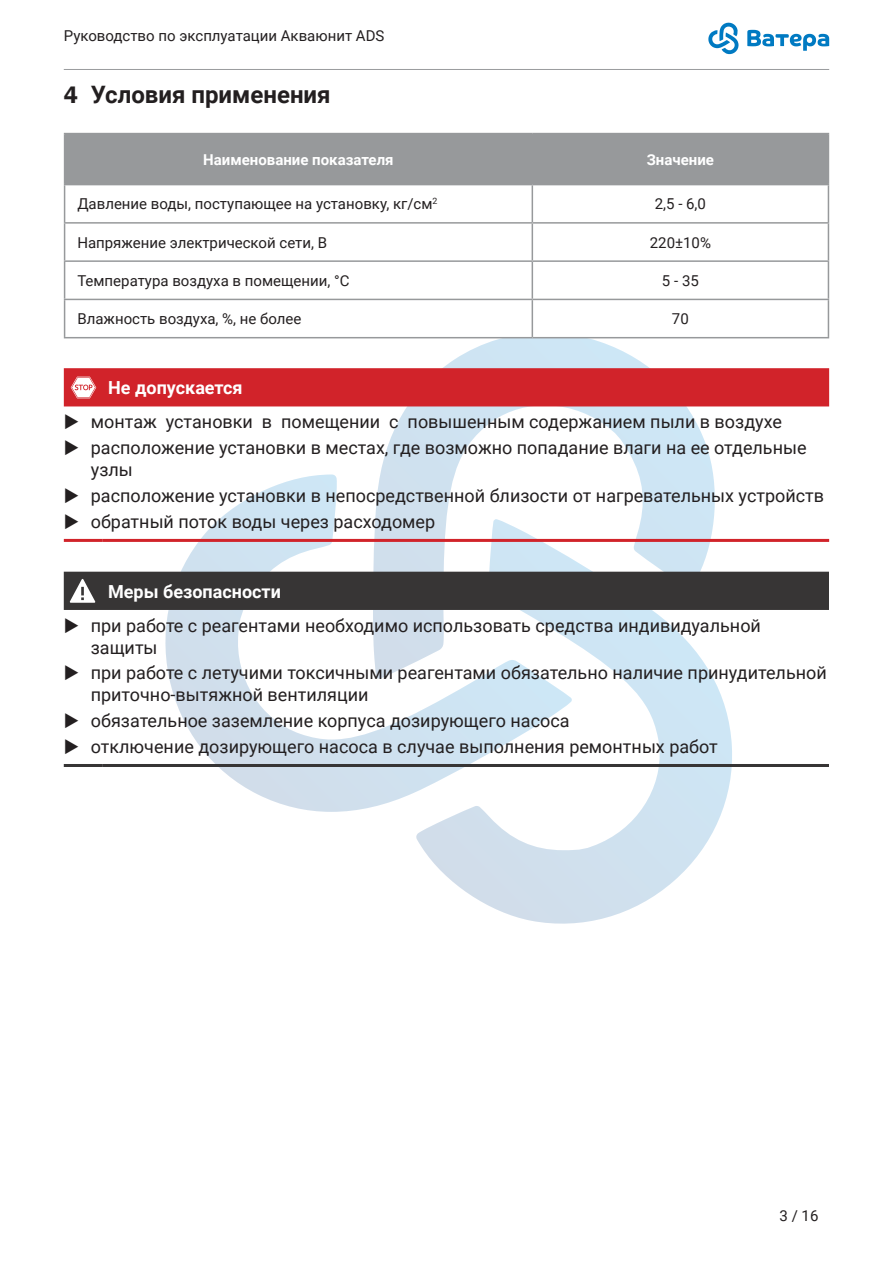
<style>
.page{position:relative;width:893px;height:1263px;background:#fff}
.page>*{position:absolute;margin:0;border:0;box-sizing:border-box;transform-origin:0 0}
.t1{font:700 24px "Roboto";color:#231f20}
.t2{font:18px/21.6px "Roboto";color:#231f20}
.t3{font:700 18px "Roboto";color:#fff}
.Текст_таблицы{font:15px "Roboto";color:#231f20}
.Текст_таблицы-2{font:700 15px "Roboto";color:#fff}
.s1{font-family:"Franklin Gothic";font-weight:600}
</style>
<div class="page">
<svg style="left:747px;top:30px;width:82px;height:21px"></svg>
<svg style="left:708px;top:22px;width:31px;height:32px"></svg>
<hr style="left:64px;top:69px;width:765px;height:1px;background:#9a9c9e">
<svg style="left:158px;top:474px;width:258px;height:338px"></svg>
<svg style="left:372px;top:338px;width:348px;height:341px"></svg>
<svg style="left:416px;top:519px;width:319px;height:405px"></svg>
<hr style="left:64px;top:764px;width:38px;height:3px;background:#373535">
<hr style="left:102px;top:764px;width:727px;height:3px;background:#373535">
<div style="left:64px;top:572px;width:765px;height:38px;background:#373535"></div>
<hr style="left:64px;top:539px;width:38px;height:3px;background:#d1232a">
<hr style="left:102px;top:539px;width:727px;height:3px;background:#d1232a">
<div style="left:64px;top:368px;width:765px;height:38px;background:#d1232a"></div>
<div style="left:65px;top:134px;width:763px;height:50px;background:#97999b"></div>
<svg style="left:65px;top:185px;width:763px;height:37px"></svg>
<svg style="left:65px;top:224px;width:763px;height:113px"></svg>
<hr style="left:64px;top:133px;width:468px;height:1px;background:#97999b">
<hr style="left:64px;top:134px;width:1px;height:50px;background:#97999b">
<hr style="left:532px;top:133px;width:297px;height:1px;background:#97999b">
<hr style="left:532px;top:134px;width:1px;height:50px;background:#97999b">
<hr style="left:828px;top:134px;width:1px;height:50px;background:#97999b">
<hr style="left:64px;top:184px;width:468px;height:1px;background:#97999b">
<hr style="left:532px;top:184px;width:297px;height:1px;background:#97999b">
<hr style="left:64px;top:185px;width:1px;height:37px;background:#97999b">
<hr style="left:532px;top:185px;width:1px;height:37px;background:#97999b">
<hr style="left:828px;top:185px;width:1px;height:37px;background:#97999b">
<hr style="left:64px;top:222px;width:468px;height:2px;background:#97999b">
<hr style="left:64px;top:224px;width:1px;height:36px;background:#97999b">
<hr style="left:532px;top:222px;width:297px;height:2px;background:#97999b">
<hr style="left:532px;top:224px;width:1px;height:36px;background:#97999b">
<hr style="left:828px;top:224px;width:1px;height:36px;background:#97999b">
<hr style="left:64px;top:260px;width:468px;height:2px;background:#97999b">
<hr style="left:64px;top:262px;width:1px;height:37px;background:#97999b">
<hr style="left:532px;top:260px;width:297px;height:2px;background:#97999b">
<hr style="left:532px;top:262px;width:1px;height:37px;background:#97999b">
<hr style="left:828px;top:262px;width:1px;height:37px;background:#97999b">
<hr style="left:64px;top:299px;width:468px;height:1px;background:#97999b">
<hr style="left:64px;top:300px;width:1px;height:37px;background:#97999b">
<hr style="left:532px;top:299px;width:297px;height:1px;background:#97999b">
<hr style="left:532px;top:300px;width:1px;height:37px;background:#97999b">
<hr style="left:828px;top:300px;width:1px;height:37px;background:#97999b">
<hr style="left:64px;top:337px;width:468px;height:1px;background:#97999b">
<hr style="left:532px;top:337px;width:297px;height:1px;background:#97999b">
<p class="Текст_таблицы" style="left:64px;top:25px;width:322px">Руководство по эксплуатации Акваюнит ADS</p>
<p class="t1" style="left:64px;top:78px;width:268px"><span class="s1">4</span> Условия применения</p>
<p class="Текст_таблицы-2" style="left:203px;top:149px;width:192px">Наименование показателя</p>
<p class="Текст_таблицы-2" style="left:647px;top:149px;width:69px">Значение</p>
<p class="Текст_таблицы" style="left:77px;top:193px;width:362px">Давление воды, поступающее на установку, кг/см<sup>2</sup></p>
<p class="Текст_таблицы" style="left:655px;top:193px;width:53px">2,5 - 6,0</p>
<p class="Текст_таблицы" style="left:77px;top:232px;width:251px">Напряжение электрической сети, В</p>
<p class="Текст_таблицы" style="left:650px;top:232px;width:63px">220±10%</p>
<p class="Текст_таблицы" style="left:77px;top:270px;width:274px">Температура воздуха в помещении, °С</p>
<p class="Текст_таблицы" style="left:662px;top:270px;width:38px">5 - 35</p>
<p class="Текст_таблицы" style="left:77px;top:308px;width:226px">Влажность воздуха, %, не более</p>
<p class="Текст_таблицы" style="left:672px;top:308px;width:18px">70</p>
<p class="t3" style="left:108px;top:375px;width:136px">Не допускается</p>
<p class="t2" style="left:91px;top:411px;width:693px">монтаж установки в помещении с повышенным содержанием пыли в воздухе</p>
<p class="t2" style="left:91px;top:436px;width:717px">расположение установки в местах, где возможно попадание влаги на ее отдельные узлы</p>
<p class="t2" style="left:91px;top:484px;width:735px">расположение установки в непосредственной близости от нагревательных устройств</p>
<p class="t2" style="left:91px;top:510px;width:346px">обратный поток воды через расходомер</p>
<p class="t3" style="left:108px;top:578px;width:174px">Меры безопасности</p>
<p class="t2" style="left:91px;top:614px;width:672px">при работе с реагентами необходимо использовать средства индивидуальной защиты</p>
<p class="t2" style="left:91px;top:661px;width:738px">при работе с летучими токсичными реагентами обязательно наличие принудительной приточно-вытяжной вентиляции</p>
<p class="t2" style="left:91px;top:709px;width:480px">обязательное заземление корпуса дозирующего насоса</p>
<p class="t2" style="left:91px;top:735px;width:629px">отключение дозирующего насоса в случае выполнения ремонтных работ</p>
<p class="Текст_таблицы" style="left:779px;top:1205px;width:40px">3 / 16</p>
</div>
